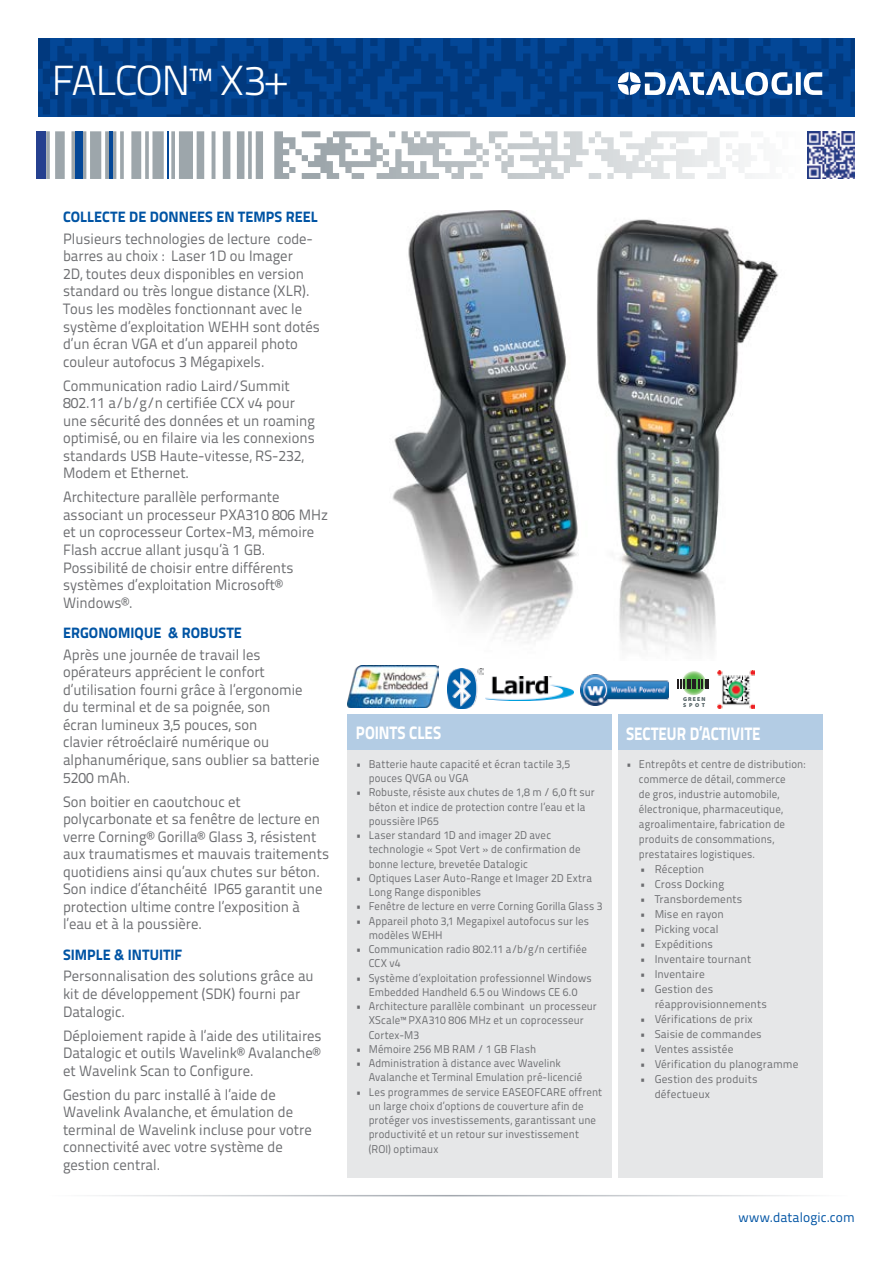
<style>
.page{position:relative;width:893px;height:1263px;background:#fff}
.page>*{position:absolute;margin:0;border:0;box-sizing:border-box;transform-origin:0 0}
.t1{font:300 42px "Titillium Text 22 L";letter-spacing:-.045em;color:#fff}
.t2{font:800 18px "Titillium Text 22 L";letter-spacing:-.005em;color:#fff;scale:.85 1}
.t3{font:15px/17.5px "Titillium Text 22 L";color:#6d6e71}
.t4{font:800 15px "Titillium Text 22 L";letter-spacing:.005em;color:#0054a4}
.t5{font:13.5px "Titillium Text 22 L";letter-spacing:.005em;color:#0054a4}
.t6{font:11.25px/14.2px "Titillium Text 22 L";letter-spacing:.01em;color:#6d6e71;scale:.96 1}
.t7{font:11.25px/15px "Titillium Text 22 L";letter-spacing:.01em;color:#6d6e71}
.t8{font:11.25px "Titillium Text 22 L";letter-spacing:.01em;color:#6d6e71;scale:.95 1}
.t9{font:900 5.7px/5.7px "Myriad Pro";letter-spacing:.2em;color:#505f62}
</style>
<div class="page">
<svg style="left:38px;top:38px;width:817px;height:79px;background:#013f89"></svg>
<svg style="left:302px;top:131px;width:453px;height:48px"></svg>
<hr style="left:167px;top:131px;width:2px;height:48px;background:#034797">
<div style="left:75px;top:131px;width:7px;height:48px;background:#034797"></div>
<hr style="left:109px;top:131px;width:4px;height:48px;background:#034797">
<div style="left:37px;top:131px;width:9px;height:48px;background:#25408f"></div>
<hr style="left:45px;top:1195px;width:803px;height:1px;background:#9da3aa">
<div style="left:348px;top:714px;width:264px;height:36px;background:#b3cce4"></div>
<div style="left:618px;top:714px;width:204px;height:36px;background:#b3cce4"></div>
<div style="left:348px;top:750px;width:264px;height:428px;background:#e6e7e8"></div>
<div style="left:618px;top:750px;width:204px;height:428px;background:#e6e7e8"></div>
<svg style="left:618px;top:72px;width:204px;height:23px"></svg>
<img style="left:807px;top:131px;width:48px;height:48px">
<img style="left:447px;top:669px;width:36px;height:39px">
<svg style="left:681px;top:670px;width:25px;height:25px"></svg>
<svg style="left:678px;top:680px;width:31px;height:9px"></svg>
<img style="left:580px;top:675px;width:89px;height:30px">
<img style="left:717px;top:671px;width:38px;height:37px">
<img style="left:348px;top:666px;width:90px;height:42px">
<img style="left:485px;top:676px;width:88px;height:24px">
<img style="left:392px;top:211px;width:387px;height:440px">
<h1 class="t1" style="left:51px;top:50px;width:236px">FALCON™ X3+</h1>
<p class="t4" style="left:63px;top:205px;width:256px">COLLECTE DE DONNEES EN TEMPS REEL</p>
<p class="t3" style="left:63px;top:229px;width:258px">Plusieurs technologies de lecture code&shy;barres au choix : Laser 1D ou Imager<br>2D, toutes deux disponibles en version standard ou très longue distance (XLR).<br>Tous les modèles fonctionnant avec le système d’exploitation WEHH sont dotés d’un écran VGA et d’un appareil photo couleur autofocus 3 Mégapixels.</p>
<p class="t3" style="left:63px;top:376px;width:254px">Communication radio Laird/Summit 802.11 a/b/g/n certifiée CCX v4 pour une sécurité des données et un roaming optimisé, ou en filaire via les connexions standards USB Haute-vitesse, RS-232, Modem et Ethernet.</p>
<p class="t3" style="left:63px;top:487px;width:266px">Architecture parallèle performante associant un processeur PXA310 806 MHz et un coprocesseur Cortex-M3, mémoire Flash accrue allant jusqu’à 1 GB.<br>Possibilité de choisir entre différents systèmes d’exploitation Microsoft® Windows®.</p>
<p class="t4" style="left:63px;top:621px;width:180px">ERGONOMIQUE &amp; ROBUSTE</p>
<p class="t3" style="left:63px;top:645px;width:258px">Après une journée de travail les opérateurs apprécient le confort d’utilisation fourni grâce à l’ergonomie du terminal et de sa poignée, son<br>écran lumineux 3,5 pouces, son<br>clavier rétroéclairé numérique ou alphanumérique, sans oublier sa batterie<br>5200 mAh.</p>
<p class="t3" style="left:63px;top:792px;width:268px">Son boitier en caoutchouc et polycarbonate et sa fenêtre de lecture en verre Corning® Gorilla® Glass 3, résistent aux traumatismes et mauvais traitements quotidiens ainsi qu’aux chutes sur béton.<br>Son indice d’étanchéité IP65 garantit une protection ultime contre l’exposition à l’eau et à la poussière.</p>
<p class="t4" style="left:63px;top:943px;width:121px">SIMPLE &amp; INTUITIF</p>
<p class="t3" style="left:63px;top:967px;width:252px">Personnalisation des solutions grâce au kit de développement (SDK) fourni par<br>Datalogic.</p>
<p class="t3" style="left:63px;top:1026px;width:260px;text-align:justify">Déploiement rapide à l’aide des utilitaires Datalogic et outils Wavelink® Avalanche® et Wavelink Scan to Configure.</p>
<p class="t3" style="left:63px;top:1085px;width:250px">Gestion du parc installé à l’aide de Wavelink Avalanche, et émulation de terminal de Wavelink incluse pour votre connectivité avec votre système de gestion central.</p>
<p class="t9" style="left:683px;top:696px;width:24px">GREEN<br>SPOT</p>
<p class="t2" style="left:356px;top:719px;width:102px">POINTS CLES</p>
<p class="t2" style="left:626px;top:719px;width:160px">SECTEUR D’ACTIVITE</p>
<p class="t6" style="left:369px;top:756px;width:211px;text-indent:-13px">• Batterie haute capacité et écran tactile 3,5 pouces QVGA ou VGA</p>
<p class="t6" style="left:369px;top:785px;width:237px;text-indent:-13px">• Robuste, résiste aux chutes de 1,8 m / 6,0 ft sur béton et indice de protection contre l’eau et la poussière IP65</p>
<p class="t6" style="left:369px;top:827px;width:222px;text-indent:-13px">• Laser standard 1D and imager 2D avec technologie « Spot Vert » de confirmation de bonne lecture, brevetée Datalogic</p>
<p class="t6" style="left:369px;top:870px;width:234px;text-indent:-13px">• Optiques Laser Auto-Range et Imager 2D Extra<br>Long Range disponibles</p>
<p class="t8" style="left:356px;top:898px;width:261px">• Fenêtre de lecture en verre Corning Gorilla Glass 3</p>
<p class="t6" style="left:369px;top:913px;width:231px;text-indent:-13px">• Appareil photo 3,1 Megapixel autofocus sur les modèles WEHH</p>
<p class="t6" style="left:369px;top:941px;width:229px;text-indent:-13px">• Communication radio 802.11 a/b/g/n certifiée<br>CCX v4</p>
<p class="t6" style="left:356px;top:970px;width:247px;text-align:center">• Système d’exploitation professionnel Windows<br>Embedded Handheld 6.5 ou Windows CE 6.0</p>
<p class="t6" style="left:369px;top:998px;width:239px;text-indent:-13px">• Architecture parallèle combinant un processeur<br>XScale™ PXA310 806 MHz et un coprocesseur<br>Cortex-M3</p>
<p class="t6" style="left:356px;top:1041px;width:189px">• Mémoire 256 MB RAM / 1 GB Flash</p>
<p class="t6" style="left:369px;top:1055px;width:224px;text-indent:-13px">• Administration à distance avec Wavelink<br>Avalanche et Terminal Emulation pré-licencié</p>
<p class="t6" style="left:369px;top:1084px;width:245px;text-indent:-13px">• Les programmes de service EASEOFCARE offrent un large choix d’options de couverture afin de protéger vos investissements, garantissant une productivité et un retour sur investissement (ROI) optimaux</p>
<p class="t6" style="left:639px;top:756px;width:175px;line-height:15px;text-indent:-13px">• Entrepôts et centre de distribution: commerce de détail, commerce<br>de gros, industrie automobile, électronique, pharmaceutique, agroalimentaire, fabrication de produits de consommations, prestataires logistiques.</p>
<p class="t7" style="left:640px;top:861px;width:66px">• Réception</p>
<p class="t7" style="left:640px;top:876px;width:86px">• Cross Docking</p>
<p class="t7" style="left:640px;top:891px;width:104px">• Transbordements</p>
<p class="t7" style="left:640px;top:906px;width:86px">• Mise en rayon</p>
<p class="t7" style="left:640px;top:921px;width:80px">• Picking vocal</p>
<p class="t7" style="left:640px;top:936px;width:75px">• Expéditions</p>
<p class="t7" style="left:640px;top:951px;width:113px">• Inventaire tournant</p>
<p class="t7" style="left:640px;top:966px;width:67px">• Inventaire</p>
<p class="t7" style="left:655px;top:981px;width:114px;text-indent:-15px">• Gestion des réapprovisionnements</p>
<p class="t7" style="left:640px;top:1011px;width:115px">• Vérifications de prix</p>
<p class="t7" style="left:640px;top:1026px;width:124px">• Saisie de commandes</p>
<p class="t7" style="left:640px;top:1041px;width:95px">• Ventes assistée</p>
<p class="t7" style="left:640px;top:1056px;width:160px">• Vérification du planogramme</p>
<p class="t7" style="left:655px;top:1071px;width:104px;text-indent:-15px">• Gestion des produits défectueux</p>
<p class="t5" style="left:738px;top:1207px;width:118px">www.datalogic.com</p>
</div>
